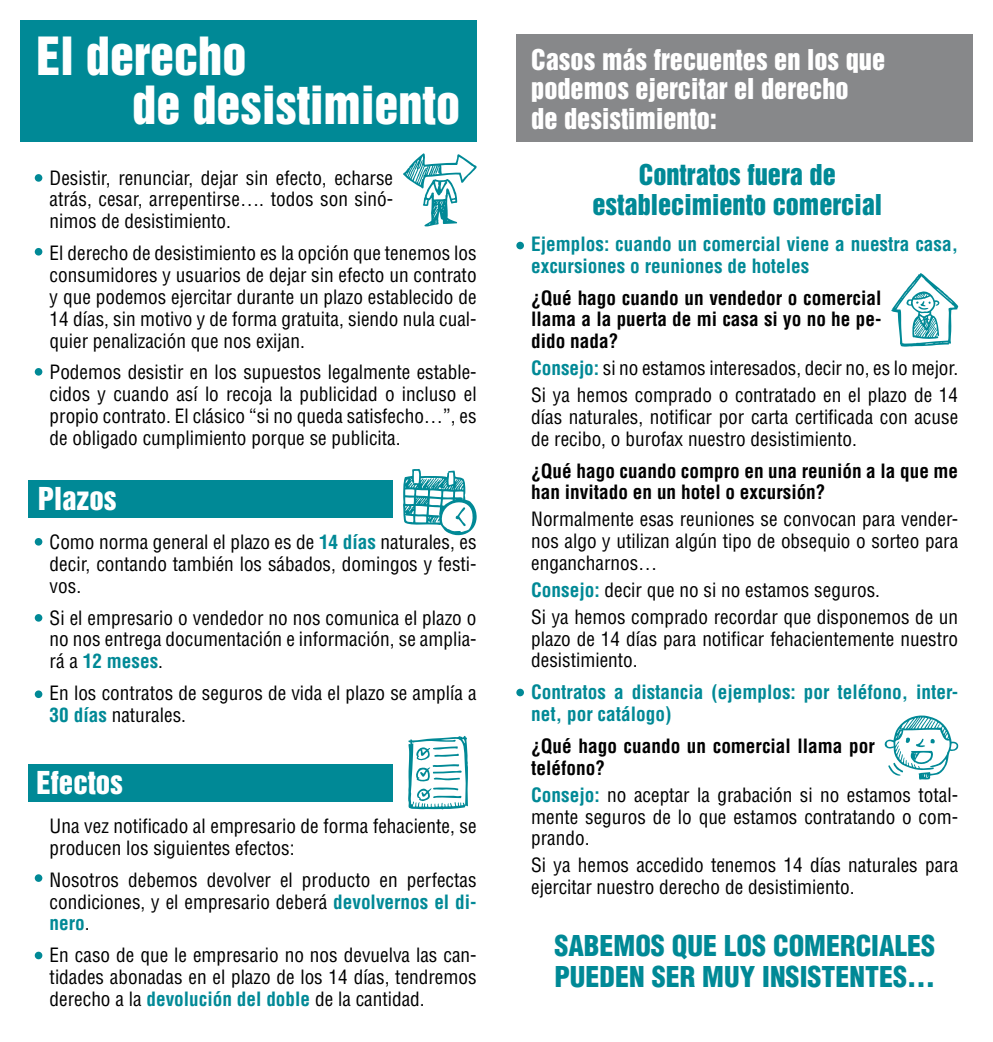
<style>
.page{position:relative;width:993px;height:1042px;background:#fff}
.page>*{position:absolute;margin:0;border:0;box-sizing:border-box;transform-origin:0 0}
.t1{font:48.12px/48.8px "Helvetica Inserat";color:#fff}
.t2{font:28.88px "Helvetica Inserat";color:#fff}
.t3{font:900 condensed 28px/31.5px "Helvetica LT Std";color:#008996}
.t4{font:26.25px/29.8px "Helvetica Inserat";color:#fff}
.t5{font:26.25px/29.8px "Helvetica Inserat";color:#008996;text-align:center}
.t6{font:condensed 19.25px/21.9px "Helvetica LT Std";color:#000;text-align:justify}
.t7{font:700 condensed 19.25px/21.9px "Helvetica LT Std";color:#000}
.t8{font:700 condensed 19.25px/21.9px "Helvetica LT Std";color:#008996}
.s1{font-weight:700;color:#008996}
</style>
<div class="page">
<div style="left:20px;top:20px;width:456px;height:122px;background:#008996"></div>
<div style="left:516px;top:34px;width:456px;height:108px;background:#87888a"></div>
<div style="left:29px;top:480px;width:363px;height:37px;background:#008996"></div>
<div style="left:29px;top:764px;width:363px;height:37px;background:#008996"></div>
<div style="left:35px;top:174px;width:7px;height:8px;background:#008996;border-radius:50%"></div>
<div style="left:35px;top:368px;width:7px;height:8px;background:#008996;border-radius:50%"></div>
<div style="left:35px;top:248px;width:7px;height:8px;background:#008996;border-radius:50%"></div>
<div style="left:35px;top:538px;width:7px;height:7px;background:#008996;border-radius:50%"></div>
<div style="left:35px;top:614px;width:7px;height:8px;background:#008996;border-radius:50%"></div>
<div style="left:35px;top:874px;width:7px;height:8px;background:#008996;border-radius:50%"></div>
<div style="left:35px;top:690px;width:7px;height:8px;background:#008996;border-radius:50%"></div>
<div style="left:35px;top:951px;width:7px;height:8px;background:#008996;border-radius:50%"></div>
<div style="left:516px;top:242px;width:8px;height:7px;background:#008996;border-radius:50%"></div>
<div style="left:516px;top:689px;width:8px;height:7px;background:#008996;border-radius:50%"></div>
<svg style="left:403px;top:153px;width:74px;height:74px"></svg>
<svg style="left:403px;top:469px;width:73px;height:66px"></svg>
<svg style="left:408px;top:735px;width:60px;height:74px"></svg>
<svg style="left:891px;top:273px;width:66px;height:74px"></svg>
<svg style="left:884px;top:715px;width:74px;height:65px"></svg>
<h1 class="t1" style="left:132px;top:32px;width:329px;text-indent:-96px">El derecho<br>de desistimiento</h1>
<p class="t6" style="left:50px;top:166px;width:345px">Desistir, renunciar, dejar sin efecto, echarse atrás, cesar, arrepentirse…. todos son sinó&shy;nimos de desistimiento.</p>
<p class="t6" style="left:50px;top:242px;width:428px">El derecho de desistimiento es la opción que tenemos los consumidores y usuarios de dejar sin efecto un contrato y que podemos ejercitar durante un plazo establecido de 14 días, sin motivo y de forma gratuita, siendo nula cual&shy;quier penalización que nos exijan.</p>
<p class="t6" style="left:50px;top:361px;width:428px">Podemos desistir en los supuestos legalmente estable&shy;cidos y cuando así lo recoja la publicidad o incluso el propio contrato. El clásico “si no queda satisfecho…”, es de obligado cumplimiento porque se publicita.</p>
<h2 class="t2" style="left:38px;top:481px;width:80px">Plazos</h2>
<p class="t6" style="left:50px;top:531px;width:428px">Como norma general el plazo es de <span class="s1">14 días</span> naturales, es decir, contando también los sábados, domingos y festi&shy;vos.</p>
<p class="t6" style="left:50px;top:606px;width:428px">Si el empresario o vendedor no nos comunica el plazo o no nos entrega documentación e información, se amplia&shy;rá a <span class="s1">12 meses</span>.</p>
<p class="t6" style="left:50px;top:682px;width:428px">En los contratos de seguros de vida el plazo se amplía a<br><span class="s1">30 días</span> naturales.</p>
<h2 class="t2" style="left:36px;top:766px;width:88px">Efectos</h2>
<p class="t6" style="left:50px;top:815px;width:428px">Una vez notificado al empresario de forma fehaciente, se producen los siguientes efectos:</p>
<p class="t6" style="left:50px;top:868px;width:428px">Nosotros debemos devolver el producto en perfectas condiciones, y el empresario deberá <span class="s1">devolvernos el di&shy;nero</span>.</p>
<p class="t6" style="left:50px;top:944px;width:428px">En caso de que le empresario no nos devuelva las can&shy;tidades abonadas en el plazo de los 14 días, tendremos derecho a la <span class="s1">devolución del doble</span> de la cantidad.</p>
<h3 class="t4" style="left:531px;top:44px;width:355px">Casos más frecuentes en los que podemos ejercitar el derecho<br>de desistimiento:</h3>
<h3 class="t5" style="left:592px;top:160px;width:291px">Contratos fuera de establecimiento comercial</h3>
<p class="t8" style="left:531px;top:233px;width:428px">Ejemplos: cuando un comercial viene a nuestra casa, excursiones o reuniones de hoteles</p>
<p class="t7" style="left:531px;top:286px;width:351px;text-align:justify">¿Qué hago cuando un vendedor o comercial llama a la puerta de mi casa si yo no he pe&shy;dido nada?</p>
<p class="t6" style="left:531px;top:355px;width:428px;line-height:26.8px"><span class="s1">Consejo:</span> si no estamos interesados, decir no, es lo mejor.<br>Si ya hemos comprado o contratado en el plazo de 14</p>
<p class="t6" style="left:531px;top:406px;width:428px">días naturales, notificar por carta certificada con acuse de recibo, o burofax nuestro desistimiento.</p>
<p class="t7" style="left:531px;top:459px;width:428px">¿Qué hago cuando compro en una reunión a la que me han invitado en un hotel o excursión?</p>
<p class="t6" style="left:531px;top:508px;width:428px">Normalmente esas reuniones se convocan para vender&shy;nos algo y utilizan algún tipo de obsequio o sorteo para engancharnos…</p>
<p class="t6" style="left:531px;top:576px;width:428px;line-height:26.8px"><span class="s1">Consejo:</span> decir que no si no estamos seguros.<br>Si ya hemos comprado recordar que disponemos de un</p>
<p class="t6" style="left:531px;top:627px;width:428px">plazo de 14 días para notificar fehacientemente nuestro desistimiento.</p>
<p class="t8" style="left:531px;top:681px;width:428px">Contratos a distancia (ejemplos: por teléfono, inter&shy;net, por catálogo)</p>
<p class="t7" style="left:531px;top:735px;width:345px">¿Qué hago cuando un comercial llama por teléfono?</p>
<p class="t6" style="left:531px;top:783px;width:428px"><span class="s1">Consejo:</span> no aceptar la grabación si no estamos total&shy;mente seguros de lo que estamos contratando o com&shy;prando.</p>
<p class="t6" style="left:531px;top:854px;width:428px">Si ya hemos accedido tenemos 14 días naturales para ejercitar nuestro derecho de desistimiento.</p>
<h3 class="t3" style="left:554px;top:929px;width:382px">SABEMOS QUE LOS COMERCIALES<br>PUEDEN SER MUY INSISTENTES…</h3>
</div>
